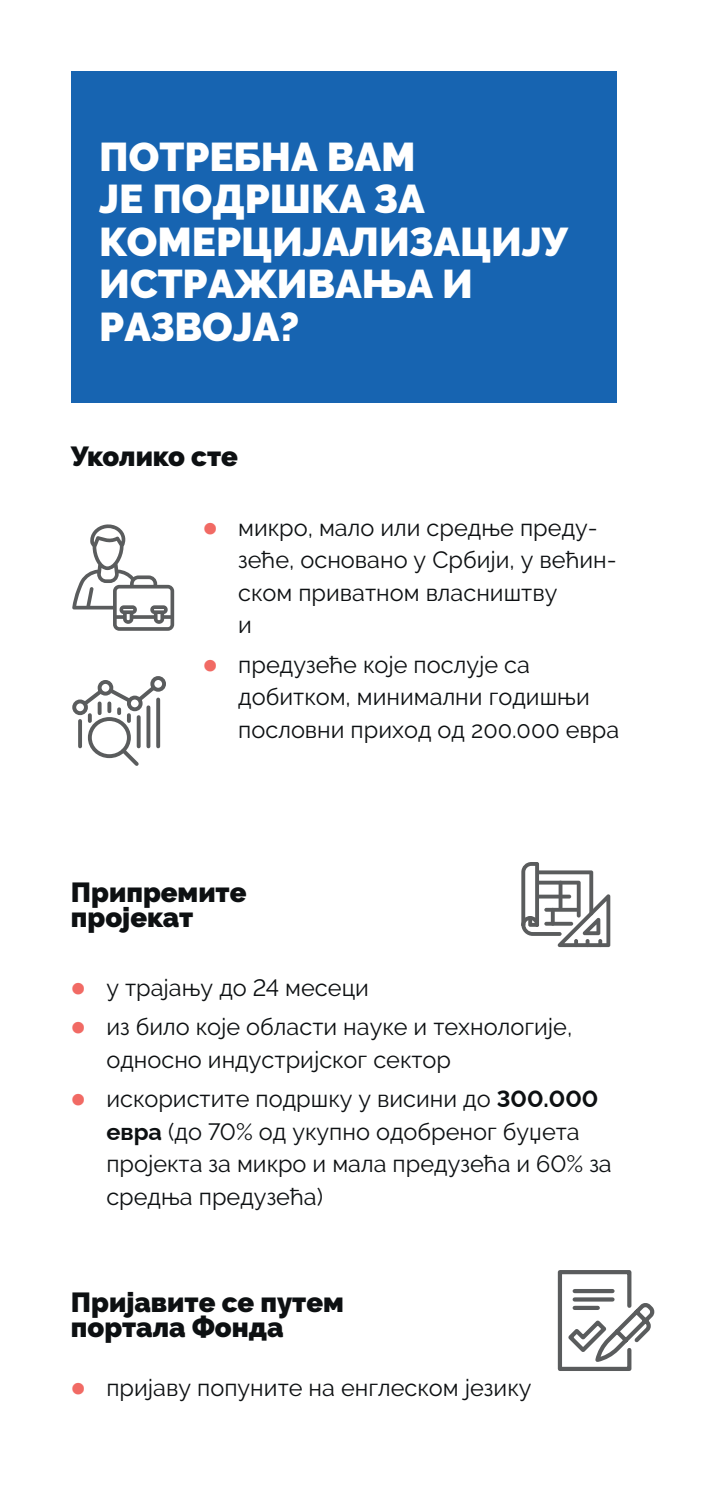
<style>
.page{position:relative;width:701px;height:1489px;background:#fff}
.page>*{position:absolute;margin:0;border:0;box-sizing:border-box;transform-origin:0 0}
.t1{font:900 40px/42.5px "Raleway";color:#fff}
.t2{font:900 27.5px/25px "Raleway";color:#0d1012}
.t3{font:23.5px/32.5px "Raleway";color:#0d1012}
.s1{font-weight:700}
</style>
<div class="page">
<div style="left:71px;top:71px;width:546px;height:332px;background:#1764b1"></div>
<svg style="left:72px;top:524px;width:102px;height:106px"></svg>
<svg style="left:521px;top:862px;width:89px;height:85px"></svg>
<div style="left:88px;top:717px;width:43px;height:41px;border:4px solid #5a5c5d;border-radius:50%"></div>
<svg style="left:118px;top:745px;width:23px;height:21px"></svg>
<svg style="left:78px;top:721px;width:4px;height:25px"></svg>
<svg style="left:72px;top:676px;width:94px;height:45px"></svg>
<svg style="left:137px;top:717px;width:4px;height:29px"></svg>
<svg style="left:146px;top:707px;width:4px;height:39px"></svg>
<svg style="left:156px;top:699px;width:4px;height:47px"></svg>
<svg style="left:557px;top:1270px;width:98px;height:101px"></svg>
<h1 class="t1" style="left:99px;top:135px;width:470px">ПОТРЕБНА ВАМ<br>ЈЕ ПОДРШКА ЗА<br>КОМЕРЦИЈАЛИЗАЦИЈУ<br>ИСТРАЖИВАЊА И<br>РАЗВОЈА?</h1>
<p class="t2" style="left:71px;top:443px;width:169px">Уколико сте</p>
<p class="t3" style="left:238px;top:511px;width:380px">микро, мало или средње преду&shy;зеће, основано у Србији, у већин&shy;ском приватном власништву<br>и</p>
<p class="t3" style="left:238px;top:648px;width:382px">предузеће које послује са добитком, минимални годишњи пословни приход од 200.000 евра</p>
<p class="t2" style="left:71px;top:880px;width:177px">Припремите пројекат</p>
<p class="t3" style="left:106px;top:967px;width:467px;line-height:39.5px">у трајању до 24 месеци<br>из било које области науке и технологије,</p>
<p class="t3" style="left:106px;top:1039px;width:493px;line-height:39.5px">односно индустријског сектор искористите подршку у висини до <span class="s1">300.000</span></p>
<p class="t3" style="left:106px;top:1115px;width:507px"><span class="s1">евра</span> (до 70% од укупно одобреног буџета пројекта за микро и мала предузећа и 60% за средња предузећа)</p>
<p class="t2" style="left:71px;top:1289px;width:274px">Пријавите се путем портала Фонда</p>
<p class="t3" style="left:106px;top:1371px;width:426px">пријаву попуните на енглеском језику</p>
</div>
